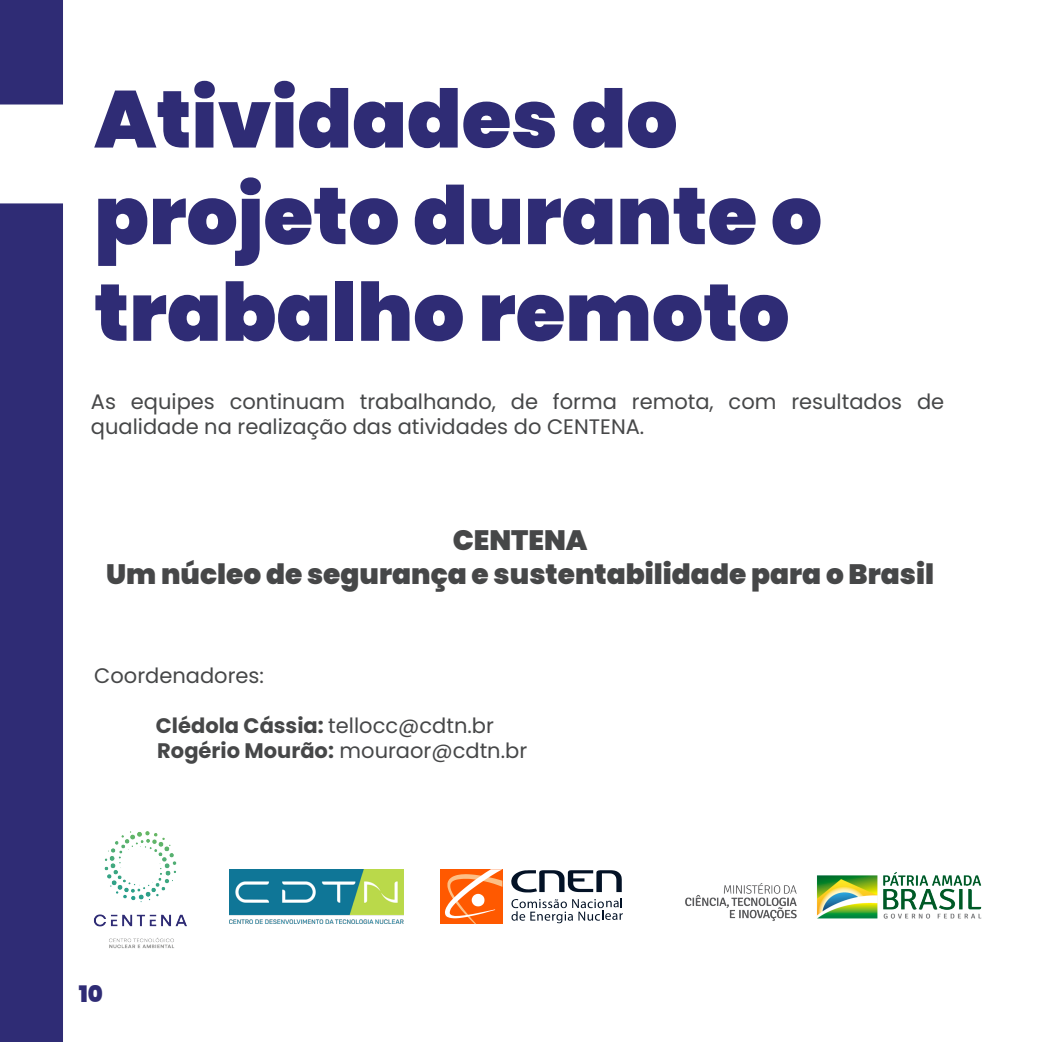
<style>
.page{position:relative;width:1042px;height:1042px;background:#fff}
.page>*{position:absolute;margin:0;border:0;box-sizing:border-box;transform-origin:0 0}
.t1{font:900 80.5px/96.6px "Poppins";color:#2f2c75}
.t2{font:900 28px "Poppins";color:#464748}
.t3{font:900 22.75px "Poppins";color:#2f2c75}
.t4{font:21px/25.2px "Poppins";color:#464748}
.s1{font-weight:700}
</style>
<div class="page">
<div style="left:0;top:203px;width:63px;height:839px;background:#2f2c75"></div>
<div style="left:0;top:0;width:63px;height:104px;background:#2f2c75"></div>
<img style="left:229px;top:870px;width:174px;height:53px">
<img style="left:685px;top:872px;width:297px;height:49px">
<div style="left:440px;top:869px;width:62px;height:55px;background:#ff5900"></div>
<svg style="left:445px;top:869px;width:57px;height:55px"></svg>
<svg style="left:511px;top:870px;width:111px;height:22px"></svg>
<svg style="left:511px;top:898px;width:112px;height:25px"></svg>
<img style="left:93px;top:831px;width:94px;height:118px">
<p class="t1" style="left:94px;top:71px;width:585px">Atividades do</p>
<p class="t1" style="left:94px;top:168px;width:729px">projeto durante o trabalho remoto</p>
<p class="t4" style="left:91px;top:389px;width:855px">As equipes continuam trabalhando, de forma remota, com resultados de qualidade na realização das atividades do CENTENA.</p>
<p class="t2" style="left:453px;top:524px;width:136px">CENTENA</p>
<p class="t2" style="left:106px;top:558px;width:829px">Um núcleo de segurança e sustentabilidade para o Brasil</p>
<p class="t4" style="left:94px;top:663px;width:171px">Coordenadores:</p>
<p class="t4" style="left:156px;top:713px;width:339px"><span class="s1">Clédola Cássia:</span> tellocc@cdtn.br</p>
<p class="t4" style="left:157px;top:738px;width:371px"><span class="s1">Rogério Mourão:</span> mouraor@cdtn.br</p>
<p class="t3" style="left:79px;top:980px;width:26px">10</p>
</div>
